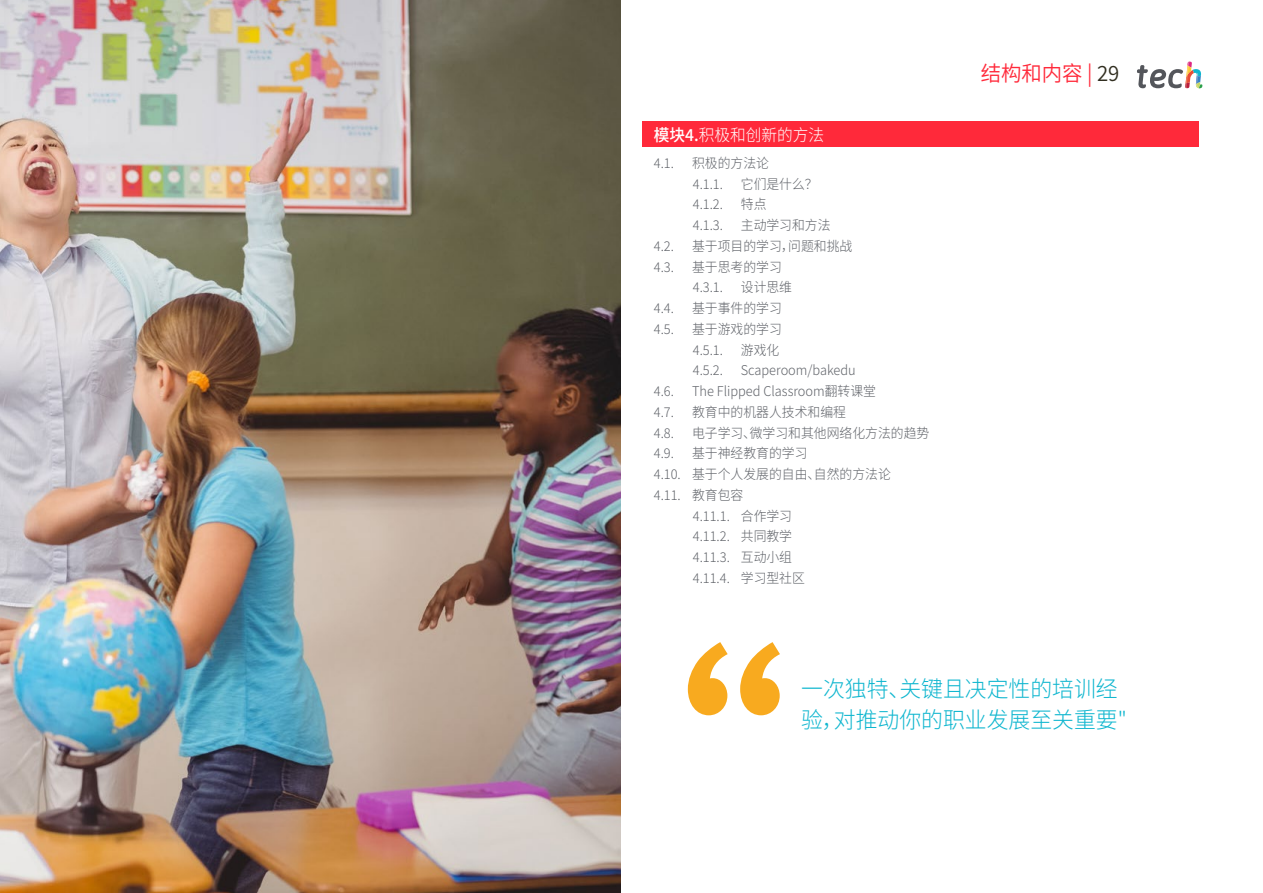
<style>
.page{position:relative;width:1263px;height:893px;background:#fff}
.page>*{position:absolute;margin:0;border:0;box-sizing:border-box;transform-origin:0 0}
.t1{font:300 22.5px/31.5px "Source Han Sans CN";color:#0fb6cf}
.t2{font:21px "Source Han Sans CN";color:#ff293a}
.t3{font:300 16.5px "Source Han Sans CN";color:#fff;scale:.95 1}
.t4{font:300 13.5px/20.7px "Source Han Sans CN";color:#61646a;scale:.95 1}
.s1{font-weight:500}
.s2{color:#312e20}
</style>
<div class="page">
<img style="left:0;top:0;width:621px;height:893px">
<svg style="left:1137px;top:62px;width:65px;height:27px"></svg>
<div style="left:643px;top:121px;width:556px;height:26px;background:#ff293a"></div>
<svg style="left:688px;top:642px;width:92px;height:73px"></svg>
<p class="t3" style="left:654px;top:125px;width:181px"><span class="s1">模块4.</span>积极和创新的方法</p>
<p class="t4" style="left:654px;top:153px;width:23px">4.1.</p>
<p class="t4" style="left:692px;top:153px;width:82px">积极的方法论<br>4.1.1.</p>
<p class="t4" style="left:741px;top:174px;width:82px">它们是什么？</p>
<p class="t4" style="left:693px;top:194px;width:33px">4.1.2.</p>
<p class="t4" style="left:741px;top:194px;width:29px">特点</p>
<p class="t4" style="left:693px;top:215px;width:33px">4.1.3.</p>
<p class="t4" style="left:741px;top:215px;width:96px">主动学习和方法</p>
<p class="t4" style="left:654px;top:236px;width:23px">4.2.</p>
<p class="t4" style="left:692px;top:236px;width:170px">基于项目的学习，问题和挑战</p>
<p class="t4" style="left:654px;top:257px;width:23px">4.3.</p>
<p class="t4" style="left:692px;top:257px;width:96px">基于思考的学习<br>4.3.1.</p>
<p class="t4" style="left:741px;top:277px;width:56px">设计思维</p>
<p class="t4" style="left:654px;top:298px;width:23px">4.4.</p>
<p class="t4" style="left:692px;top:298px;width:96px">基于事件的学习</p>
<p class="t4" style="left:654px;top:319px;width:23px">4.5.</p>
<p class="t4" style="left:692px;top:319px;width:96px">基于游戏的学习<br>4.5.1.</p>
<p class="t4" style="left:741px;top:340px;width:42px">游戏化</p>
<p class="t4" style="left:693px;top:360px;width:33px">4.5.2.</p>
<p class="t4" style="left:741px;top:360px;width:123px">Scaperoom/bakedu</p>
<p class="t4" style="left:654px;top:381px;width:23px">4.6.</p>
<p class="t4" style="left:692px;top:381px;width:195px">The Flipped Classroom翻转课堂</p>
<p class="t4" style="left:654px;top:402px;width:23px">4.7.</p>
<p class="t4" style="left:692px;top:402px;width:164px">教育中的机器人技术和编程</p>
<p class="t4" style="left:654px;top:423px;width:23px">4.8.</p>
<p class="t4" style="left:692px;top:423px;width:251px">电子学习、微学习和其他网络化方法的趋势</p>
<p class="t4" style="left:654px;top:443px;width:23px">4.9.</p>
<p class="t4" style="left:692px;top:443px;width:123px">基于神经教育的学习</p>
<p class="t4" style="left:654px;top:464px;width:251px">4.10. 基于个人发展的自由、自然的方法论</p>
<p class="t4" style="left:654px;top:485px;width:96px">4.11. 教育包容</p>
<p class="t4" style="left:693px;top:506px;width:106px">4.11.1. 合作学习</p>
<p class="t4" style="left:693px;top:526px;width:106px">4.11.2. 共同教学</p>
<p class="t4" style="left:693px;top:547px;width:106px">4.11.3. 互动小组</p>
<p class="t4" style="left:693px;top:568px;width:120px">4.11.4. 学习型社区</p>
<h2 class="t2" style="left:981px;top:61px;width:140px">结构和内容 | <span class="s2">29</span></h2>
<h1 class="t1" style="left:801px;top:673px;width:327px">一次独特、关键且决定性的培训经验，对推动你的职业发展至关重要"</h1>
</div>
